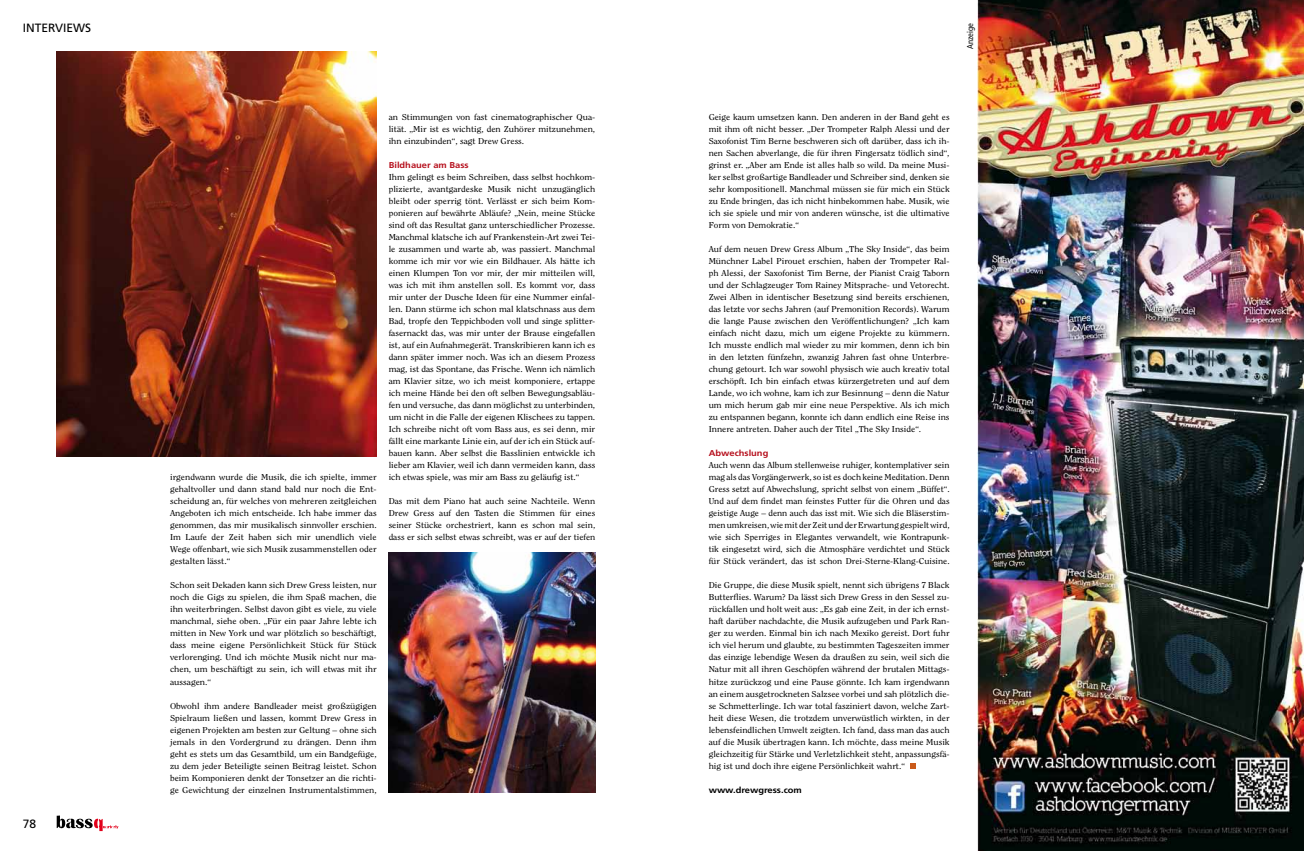
<style>
.page{position:relative;width:1304px;height:851px;background:#fff}
.page>*{position:absolute;margin:0;border:0;box-sizing:border-box;transform-origin:0 0}
.t1{font:12px "Frutiger";color:#000}
.t2{font:8.5px/12px "Clearface Std";color:#000;text-align:justify;scale:1.1 1}
.t3{font:8.5px/12px "Clearface Std";color:#000;text-align:justify;scale:1.09 1}
.t4{font:8.5px/12px "Clearface Std";color:#000;text-align:justify;scale:1.08 1}
.t5{font:8.5px/12px "Clearface Std";color:#000;text-align:justify;scale:1.11 1}
.t6{font:700 8.5px "Frutiger";color:#b6101d;scale:1.1 1}
.t7{font:700 8.5px "Frutiger";color:#000;scale:1.1 1}
.t8{font:condensed 8.5px "Frutiger";color:#000}
</style>
<div class="page">
<svg style="left:57px;top:815px;width:62px;height:15px"></svg>
<svg style="left:910px;top:763px;width:5px;height:5px"></svg>
<img style="left:57px;top:51px;width:320px;height:405px">
<img style="left:978px;top:0;width:326px;height:850px">
<img style="left:389px;top:552px;width:206px;height:240px">
<h1 class="t1" style="left:23px;top:21px;width:70px">INTERVIEWS</h1>
<h1 class="t1" style="left:23px;top:816px;width:15px">78</h1>
<p class="t2" style="left:170px;top:471px;width:189px">irgendwann wurde die Musik, die ich spielte, immer gehaltvoller und dann stand bald nur noch die Ent&shy;scheidung an, für welches von mehreren zeitgleichen Angeboten ich mich entscheide. Ich habe immer das genommen, das mir musikalisch sinnvoller erschien.<br>Im Laufe der Zeit haben sich mir unendlich viele Wege offenbart, wie sich Musik zusammenstellen oder gestalten lässt.“</p>
<p class="t5" style="left:170px;top:579px;width:188px">Schon seit Dekaden kann sich Drew Gress leisten, nur noch die Gigs zu spielen, die ihm Spaß machen, die ihn weiterbringen. Selbst davon gibt es viele, zu viele manchmal, siehe oben. „Für ein paar Jahre lebte ich mitten in New York und war plötzlich so beschäftigt, dass meine eigene Persönlichkeit Stück für Stück verlorenging. Und ich möchte Musik nicht nur ma&shy;chen, um beschäftigt zu sein, ich will etwas mit ihr aussagen.“</p>
<p class="t2" style="left:170px;top:699px;width:189px">Obwohl ihm andere Bandleader meist großzügigen Spielraum ließen und lassen, kommt Drew Gress in eigenen Projekten am besten zur Geltung – ohne sich jemals in den Vordergrund zu drängen. Denn ihm geht es stets um das Gesamtbild, um ein Bandgefüge, zu dem jeder Beteiligte seinen Beitrag leistet. Schon beim Komponieren denkt der Tonsetzer an die richti&shy;ge Gewichtung der einzelnen Instrumentalstimmen,</p>
<p class="t2" style="left:389px;top:111px;width:189px">an Stimmungen von fast cinematographischer Qua&shy;lität. „Mir ist es wichtig, den Zuhörer mitzunehmen, ihn einzubinden“, sagt Drew Gress.</p>
<p class="t6" style="left:389px;top:160px;width:74px">Bildhauer am Bass</p>
<p class="t2" style="left:389px;top:171px;width:189px">Ihm gelingt es beim Schreiben, dass selbst hochkom&shy;plizierte, avantgardeske Musik nicht unzugänglich bleibt oder sperrig tönt. Verlässt er sich beim Kom&shy;ponieren auf bewährte Abläufe? „Nein, meine Stücke sind oft das Resultat ganz unterschiedlicher Prozesse.<br>Manchmal klatsche ich auf Frankenstein-Art zwei Tei&shy;le zusammen und warte ab, was passiert. Manchmal komme ich mir vor wie ein Bildhauer. Als hätte ich einen Klumpen Ton vor mir, der mir mitteilen will, was ich mit ihm anstellen soll. Es kommt vor, dass mir unter der Dusche Ideen für eine Nummer einfal&shy;len. Dann stürme ich schon mal klatschnass aus dem Bad, tropfe den Teppichboden voll und singe splitter&shy;fasernackt das, was mir unter der Brause eingefallen ist, auf ein Aufnahmegerät. Transkribieren kann ich es dann später immer noch. Was ich an diesem Prozess mag, ist das Spontane, das Frische. Wenn ich nämlich am Klavier sitze, wo ich meist komponiere, ertappe ich meine Hände bei den oft selben Bewegungsabläu&shy;fen und versuche, das dann möglichst zu unterbinden, um nicht in die Falle der eigenen Klischees zu tappen.<br>Ich schreibe nicht oft vom Bass aus, es sei denn, mir fällt eine markante Linie ein, auf der ich ein Stück auf&shy;bauen kann. Aber selbst die Basslinien entwickle ich lieber am Klavier, weil ich dann vermeiden kann, dass ich etwas spiele, was mir am Bass zu geläufig ist.“</p>
<p class="t3" style="left:389px;top:495px;width:191px">Das mit dem Piano hat auch seine Nachteile. Wenn Drew Gress auf den Tasten die Stimmen für eines seiner Stücke orchestriert, kann es schon mal sein, dass er sich selbst etwas schreibt, was er auf der tiefen</p>
<p class="t8" style="left:965px;top:49px;width:27px;rotate:-90deg">Anzeige</p>
<p class="t3" style="left:709px;top:111px;width:223px">Geige kaum umsetzen kann. Den anderen in der Band geht es mit ihm oft nicht besser. „Der Trompeter Ralph Alessi und der Saxofonist Tim Berne beschweren sich oft darüber, dass ich ih&shy;nen Sachen abverlange, die für ihren Fingersatz tödlich sind“, grinst er. „Aber am Ende ist alles halb so wild. Da meine Musi&shy;ker selbst großartige Bandleader und Schreiber sind, denken sie sehr kompositionell. Manchmal müssen sie für mich ein Stück zu Ende bringen, das ich nicht hinbekommen habe. Musik, wie ich sie spiele und mir von anderen wünsche, ist die ultimative Form von Demokratie.“</p>
<p class="t2" style="left:709px;top:243px;width:221px">Auf dem neuen Drew Gress Album „The Sky Inside“, das beim Münchner Label Pirouet erschien, haben der Trompeter Ral&shy;ph Alessi, der Saxofonist Tim Berne, der Pianist Craig Taborn und der Schlagzeuger Tom Rainey Mitsprache- und Vetorecht.<br>Zwei Alben in identischer Besetzung sind bereits erschienen, das letzte vor sechs Jahren (auf Premonition Records). Warum die lange Pause zwischen den Veröffentlichungen? „Ich kam einfach nicht dazu, mich um eigene Projekte zu kümmern.<br>Ich musste endlich mal wieder zu mir kommen, denn ich bin in den letzten fünfzehn, zwanzig Jahren fast ohne Unterbre&shy;chung getourt. Ich war sowohl physisch wie auch kreativ total erschöpft. Ich bin einfach etwas kürzergetreten und auf dem Lande, wo ich wohne, kam ich zur Besinnung – denn die Natur um mich herum gab mir eine neue Perspektive. Als ich mich zu entspannen begann, konnte ich dann endlich eine Reise ins Innere antreten. Daher auch der Titel „The Sky Inside“.</p>
<p class="t6" style="left:709px;top:448px;width:56px">Abwechslung</p>
<p class="t4" style="left:709px;top:459px;width:225px">Auch wenn das Album stellenweise ruhiger, kontemplativer sein mag als das Vorgängerwerk, so ist es doch keine Meditation. Denn Gress setzt auf Abwechslung, spricht selbst von einem „Büffet“.<br>Und auf dem findet man feinstes Futter für die Ohren und das geistige Auge – denn auch das isst mit. Wie sich die Bläserstim&shy;men umkreisen, wie mit der Zeit und der Erwartung gespielt wird, wie sich Sperriges in Elegantes verwandelt, wie Kontrapunk&shy;tik eingesetzt wird, sich die Atmosphäre verdichtet und Stück für Stück verändert, das ist schon Drei-Sterne-Klang-Cuisine.</p>
<p class="t2" style="left:709px;top:579px;width:221px">Die Gruppe, die diese Musik spielt, nennt sich übrigens 7 Black Butterflies. Warum? Da lässt sich Drew Gress in den Sessel zu&shy;rückfallen und holt weit aus: „Es gab eine Zeit, in der ich ernst&shy;haft darüber nachdachte, die Musik aufzugeben und Park Ran&shy;ger zu werden. Einmal bin ich nach Mexiko gereist. Dort fuhr ich viel herum und glaubte, zu bestimmten Tageszeiten immer das einzige lebendige Wesen da draußen zu sein, weil sich die Natur mit all ihren Geschöpfen während der brutalen Mittags&shy;hitze zurückzog und eine Pause gönnte. Ich kam irgendwann an einem ausgetrockneten Salzsee vorbei und sah plötzlich die&shy;se Schmetterlinge. Ich war total fasziniert davon, welche Zart&shy;heit diese Wesen, die trotzdem unverwüstlich wirkten, in der lebensfeindlichen Umwelt zeigten. Ich fand, dass man das auch auf die Musik übertragen kann. Ich möchte, dass meine Musik gleichzeitig für Stärke und Verletzlichkeit steht, anpassungsfä&shy;hig ist und doch ihre eigene Persönlichkeit wahrt.“</p>
<p class="t7" style="left:709px;top:784px;width:86px">www.drewgress.com</p>
</div>
